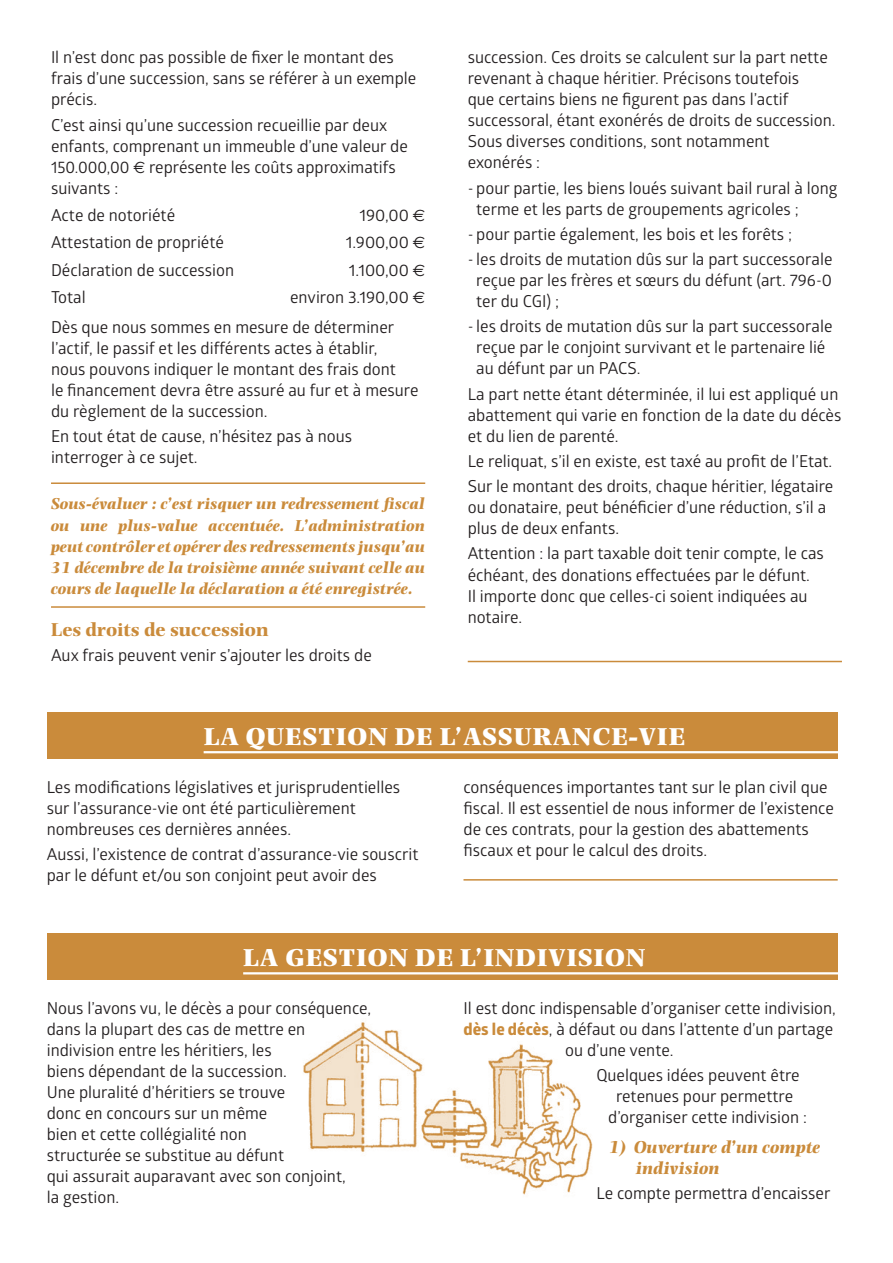
<style>
.page{position:relative;width:893px;height:1263px;background:#fff}
.page>*{position:absolute;margin:0;border:0;box-sizing:border-box;transform-origin:0 0}
.t1{font:800 25.5px "Photina MT Std";letter-spacing:.02em;color:#fff}
.t2{font:700 19.5px "Photina MT Std";color:#ca8b3b}
.t3{font:italic 700 18px/21px "Photina MT Std";color:#ca8b3b}
.t4{font:16.5px/21px "Glober";color:#231f20}
.t5{font:italic 700 16.5px/21px "Photina MT Std";color:#ca8b3b;text-align:justify}
.s1{font-family:"Euro Sans"}
.s2{font-family:"Globerx";font-weight:700;color:#ca8b3b}
</style>
<div class="page">
<img style="left:303px;top:1022px;width:290px;height:173px">
<hr style="left:468px;top:661px;width:374px;height:1px;background:#ca8b3b">
<hr style="left:51px;top:482px;width:374px;height:2px;background:#ca8b3b">
<hr style="left:51px;top:606px;width:374px;height:2px;background:#ca8b3b">
<div style="left:47px;top:712px;width:791px;height:47px;background:#ca8b3b"></div>
<hr style="left:204px;top:751px;width:651px;height:2px;background:#fff">
<div style="left:47px;top:933px;width:791px;height:47px;background:#ca8b3b"></div>
<hr style="left:243px;top:972px;width:615px;height:2px;background:#fff">
<hr style="left:463px;top:879px;width:375px;height:1px;background:#ca8b3b">
<p class="t4" style="left:51px;top:46px;width:367px">Il n’est donc pas possible de fixer le montant des frais d’une succession, sans se référer à un exemple précis.</p>
<p class="t4" style="left:51px;top:114px;width:358px">C’est ainsi qu’une succession recueillie par deux enfants, comprenant un immeuble d’une valeur de 150.000,00 <span class="s1">h</span> représente les coûts approximatifs suivants :</p>
<p class="t4" style="left:51px;top:204px;width:126px">Acte de notoriété</p>
<p class="t4" style="left:359px;top:204px;width:67px">190,00 <span class="s1">h</span></p>
<p class="t4" style="left:51px;top:231px;width:174px">Attestation de propriété</p>
<p class="t4" style="left:346px;top:231px;width:81px">1.900,00 <span class="s1">h</span></p>
<p class="t4" style="left:51px;top:259px;width:185px">Déclaration de succession</p>
<p class="t4" style="left:349px;top:259px;width:78px">1.100,00 <span class="s1">h</span></p>
<p class="t4" style="left:51px;top:286px;width:36px">Total</p>
<p class="t4" style="left:51px;top:282px;width:376px;line-height:29.5px;text-indent:239px">environ 3.190,00 <span class="s1">h<br></span>Dès que nous sommes en mesure de déterminer</p>
<p class="t4" style="left:51px;top:337px;width:369px">l’actif, le passif et les différents actes à établir,<br>nous pouvons indiquer le montant des frais dont<br>le financement devra être assuré au fur et à mesure du règlement de la succession.</p>
<p class="t4" style="left:51px;top:425px;width:303px">En tout état de cause, n’hésitez pas à nous interroger à ce sujet.</p>
<p class="t5" style="left:51px;top:493px;width:376px">Sous-évaluer : c’est risquer un redressement fiscal ou une plus-value accentuée. L’administration peut contrôler et opérer des redressements jusqu’au 31 décembre de la troisième année suivant celle au cours de laquelle la déclaration a été enregistrée.</p>
<p class="t2" style="left:51px;top:618px;width:219px">Les droits de succession</p>
<p class="t4" style="left:51px;top:644px;width:322px">Aux frais peuvent venir s’ajouter les droits de</p>
<p class="t4" style="left:468px;top:46px;width:369px">succession. Ces droits se calculent sur la part nette revenant à chaque héritier. Précisons toutefois<br>que certains biens ne figurent pas dans l’actif successoral, étant exonérés de droits de succession.<br>Sous diverses conditions, sont notamment exonérés :</p>
<p class="t4" style="left:476px;top:177px;width:363px;text-indent:-8px">- pour partie, les biens loués suivant bail rural à long terme et les parts de groupements agricoles ;</p>
<p class="t4" style="left:468px;top:223px;width:326px">- pour partie également, les bois et les forêts ;</p>
<p class="t4" style="left:476px;top:248px;width:358px;text-align:justify;text-indent:-8px">- les droits de mutation dûs sur la part successorale reçue par les frères et sœurs du défunt (art. 796-0 ter du CGI) ;</p>
<p class="t4" style="left:476px;top:315px;width:358px;text-indent:-8px">- les droits de mutation dûs sur la part successorale reçue par le conjoint survivant et le partenaire lié au défunt par un PACS.</p>
<p class="t4" style="left:468px;top:383px;width:375px">La part nette étant déterminée, il lui est appliqué un abattement qui varie en fonction de la date du décès et du lien de parenté.</p>
<p class="t4" style="left:468px;top:448px;width:367px;line-height:25.2px">Le reliquat, s’il en existe, est taxé au profit de l’Etat.<br>Sur le montant des droits, chaque héritier, légataire</p>
<p class="t4" style="left:468px;top:496px;width:360px">ou donataire, peut bénéficier d’une réduction, s’il a plus de deux enfants.</p>
<p class="t4" style="left:468px;top:542px;width:358px">Attention : la part taxable doit tenir compte, le cas échéant, des donations effectuées par le défunt.<br>Il importe donc que celles-ci soient indiquées au notaire.</p>
<h1 class="t1" style="left:203px;top:720px;width:483px">LA QUESTION DE L’ASSURANCE-VIE</h1>
<p class="t4" style="left:47px;top:776px;width:355px">Les modifications législatives et jurisprudentielles sur l’assurance-vie ont été particulièrement nombreuses ces dernières années.</p>
<p class="t4" style="left:47px;top:843px;width:373px">Aussi, l’existence de contrat d’assurance-vie souscrit par le défunt et/ou son conjoint peut avoir des</p>
<p class="t4" style="left:463px;top:776px;width:372px">conséquences importantes tant sur le plan civil que fiscal. Il est essentiel de nous informer de l’existence de ces contrats, pour la gestion des abattements fiscaux et pour le calcul des droits.</p>
<h1 class="t1" style="left:243px;top:941px;width:404px">LA GESTION DE L’INDIVISION</h1>
<p class="t4" style="left:47px;top:997px;width:326px">Nous l’avons vu, le décès a pour conséquence, dans la plupart des cas de mettre en indivision entre les héritiers, les<br>biens dépendant de la succession.<br>Une pluralité d’héritiers se trouve<br>donc en concours sur un même<br>bien et cette collégialité non<br>structurée se substitue au défunt<br>qui assurait auparavant avec son conjoint,<br>la gestion.</p>
<p class="t4" style="left:463px;top:997px;width:374px">Il est donc indispensable d’organiser cette indivision,</p>
<p class="t4" style="left:463px;top:1018px;width:371px"><span class="s2">dès le décès</span>, à défaut ou dans l’attente d’un partage</p>
<p class="t4" style="left:565px;top:1039px;width:110px">ou d’une vente.</p>
<p class="t4" style="left:596px;top:1064px;width:205px">Quelques idées peuvent être</p>
<p class="t4" style="left:616px;top:1085px;width:179px">retenues pour permettre</p>
<p class="t4" style="left:608px;top:1106px;width:200px">d’organiser cette indivision :</p>
<p class="t3" style="left:636px;top:1136px;width:186px;text-indent:-27px">1) Ouverture d’un compte indivision</p>
<p class="t4" style="left:596px;top:1182px;width:235px">Le compte permettra d’encaisser</p>
</div>
